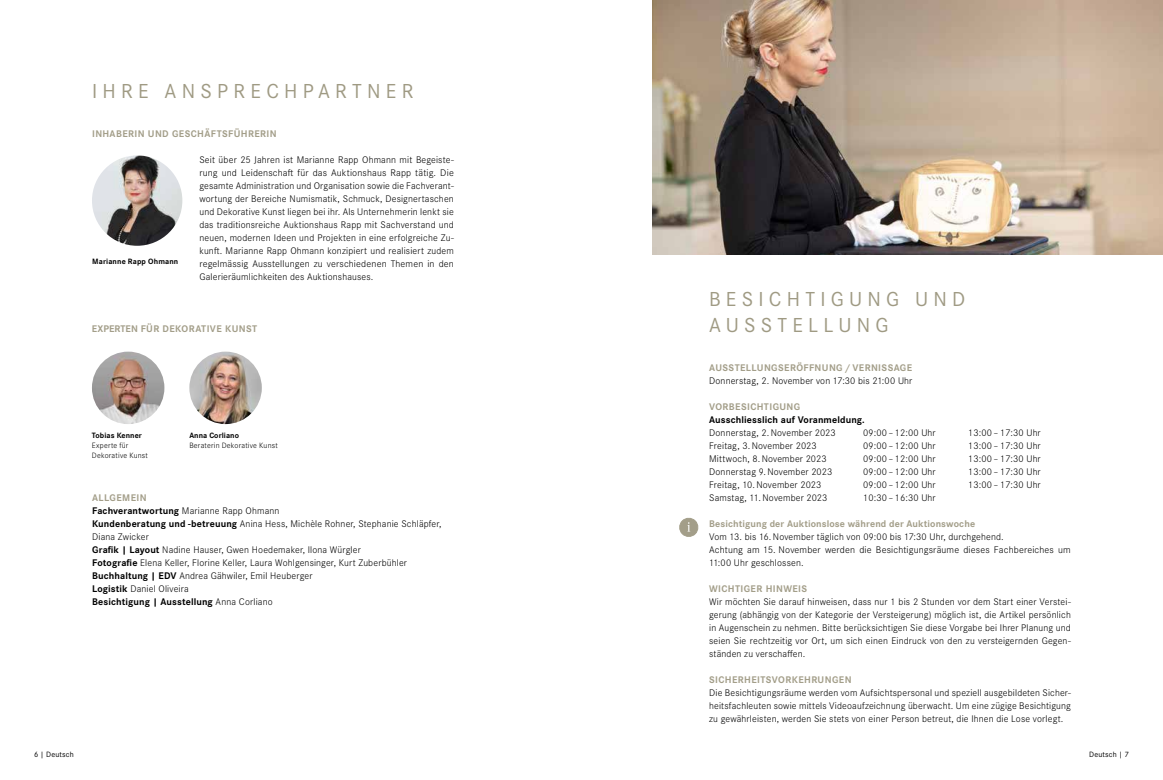
<style>
.page{position:relative;width:1163px;height:780px;background:#fff}
.page>*{position:absolute;margin:0;border:0;box-sizing:border-box;transform-origin:0 0}
.t1{font:21px/26px "Corporate S Pro";letter-spacing:.25em;color:#9f9a83}
.t2{font:300 10px/13px "Corporate S Pro";letter-spacing:.015em;color:#000;text-align:justify}
.t3{font:700 10px "Corporate S Pro";letter-spacing:.035em;color:#a39e89}
.t4{font:700 10px "Corporate S Pro";letter-spacing:.01em;color:#a39e89}
.t5{font:700 10px "Corporate S Pro";letter-spacing:.01em;color:#000}
.t6{font:300 8px/10px "Corporate S Pro";letter-spacing:.025em;color:#000}
.t7{font:700 8px "Corporate S Pro";letter-spacing:.01em;color:#000}
.t8{font:8px "Corporate S Pro";letter-spacing:.015em;color:#000}
.s1{font-weight:700}
</style>
<div class="page">
<img style="left:652px;top:0;width:510px;height:254px">
<img style="left:92px;top:155px;width:90px;height:91px;border-radius:45px">
<img style="left:92px;top:351px;width:72px;height:73px;border-radius:36px">
<img style="left:189px;top:351px;width:73px;height:73px;border-radius:36px">
<svg style="left:679px;top:517px;width:19px;height:20px"></svg>
<h1 class="t1" style="left:92px;top:77px;width:323px">IHRE ANSPRECHPARTNER</h1>
<p class="t3" style="left:92px;top:126px;width:186px">INHABERIN UND GESCHÄFTSFÜHRERIN</p>
<p class="t7" style="left:92px;top:255px;width:88px">Marianne Rapp Ohmann</p>
<p class="t2" style="left:199px;top:153px;width:256px">Seit über 25 Jahren ist Marianne Rapp Ohmann mit Begeiste&shy;rung und Leidenschaft für das Auktionshaus Rapp tätig. Die gesamte Administration und Organisation sowie die Fachverant&shy;wortung der Bereiche Numismatik, Schmuck, Designertaschen und Dekorative Kunst liegen bei ihr. Als Unternehmerin lenkt sie das traditionsreiche Auktionshaus Rapp mit Sachverstand und neuen, modernen Ideen und Projekten in eine erfolgreiche Zu&shy;kunft. Marianne Rapp Ohmann konzipiert und realisiert zudem regelmässig Ausstellungen zu verschiedenen Themen in den Galerieräumlichkeiten des Auktionshauses.</p>
<p class="t3" style="left:92px;top:321px;width:167px">EXPERTEN FÜR DEKORATIVE KUNST</p>
<p class="t7" style="left:92px;top:429px;width:52px">Tobias Kenner</p>
<p class="t6" style="left:92px;top:440px;width:57px">Experte für<br>Dekorative Kunst</p>
<p class="t3" style="left:92px;top:490px;width:56px">ALLGEMEIN</p>
<p class="t7" style="left:189px;top:429px;width:51px">Anna Corliano</p>
<p class="t6" style="left:189px;top:440px;width:90px">Beraterin Dekorative Kunst</p>
<p class="t2" style="left:92px;top:504px;width:351px;text-align:left"><span class="s1">Fachverantwortung</span> Marianne Rapp Ohmann<br><span class="s1">Kundenberatung und -betreuung</span> Anina Hess, Michèle Rohner, Stephanie Schläpfer, Diana Zwicker<br><span class="s1">Grafik | Layout</span> Nadine Hauser, Gwen Hoedemaker, Ilona Würgler<br><span class="s1">Fotografie</span> Elena Keller, Florine Keller, Laura Wohlgensinger, Kurt Zuberbühler <span class="s1">Buchhaltung | EDV</span> Andrea Gähwiler, Emil Heuberger<br><span class="s1">Logistik</span> Daniel Oliveira<br><span class="s1">Besichtigung | Ausstellung</span> Anna Corliano</p>
<h1 class="t1" style="left:709px;top:285px;width:258px">BESICHTIGUNG UND<br>AUSSTELLUNG</h1>
<p class="t3" style="left:709px;top:360px;width:204px">AUSSTELLUNGSERÖFFNUNG / VERNISSAGE</p>
<p class="t2" style="left:709px;top:374px;width:205px">Donnerstag, 2. November von 17:30 bis 21:00 Uhr</p>
<p class="t3" style="left:709px;top:399px;width:93px">VORBESICHTIGUNG</p>
<p class="t5" style="left:709px;top:412px;width:157px">Ausschliesslich auf Voranmeldung.</p>
<p class="t2" style="left:709px;top:426px;width:128px">Donnerstag, 2. November 2023</p>
<p class="t2" style="left:863px;top:426px;width:74px">09:00 – 12:00 Uhr</p>
<p class="t2" style="left:968px;top:426px;width:74px">13:00 – 17:30 Uhr</p>
<p class="t2" style="left:709px;top:439px;width:109px">Freitag, 3. November 2023</p>
<p class="t2" style="left:863px;top:439px;width:74px">09:00 – 12:00 Uhr</p>
<p class="t2" style="left:968px;top:439px;width:74px">13:00 – 17:30 Uhr</p>
<p class="t2" style="left:709px;top:452px;width:119px">Mittwoch, 8. November 2023</p>
<p class="t2" style="left:863px;top:452px;width:74px">09:00 – 12:00 Uhr</p>
<p class="t2" style="left:968px;top:452px;width:74px">13:00 – 17:30 Uhr</p>
<p class="t2" style="left:709px;top:465px;width:125px">Donnerstag 9. November 2023</p>
<p class="t2" style="left:863px;top:465px;width:74px">09:00 – 12:00 Uhr</p>
<p class="t2" style="left:968px;top:465px;width:74px">13:00 – 17:30 Uhr</p>
<p class="t2" style="left:709px;top:478px;width:114px">Freitag, 10. November 2023</p>
<p class="t2" style="left:863px;top:478px;width:74px">09:00 – 12:00 Uhr</p>
<p class="t2" style="left:968px;top:478px;width:74px">13:00 – 17:30 Uhr</p>
<p class="t2" style="left:709px;top:491px;width:120px">Samstag, 11. November 2023</p>
<p class="t2" style="left:863px;top:491px;width:74px">10:30 – 16:30 Uhr</p>
<p class="t4" style="left:709px;top:516px;width:267px">Besichtigung der Auktionslose während der Auktionswoche</p>
<p class="t2" style="left:709px;top:530px;width:363px;text-align:left">Vom 13. bis 16. November täglich von 09:00 bis 17:30 Uhr, durchgehend.<br>Achtung am 15. November werden die Besichtigungsräume dieses Fachbereiches um<br>11:00 Uhr geschlossen.</p>
<p class="t3" style="left:709px;top:581px;width:100px">WICHTIGER HINWEIS</p>
<p class="t2" style="left:709px;top:595px;width:363px">Wir möchten Sie darauf hinweisen, dass nur 1 bis 2 Stunden vor dem Start einer Verstei&shy;gerung (abhängig von der Kategorie der Versteigerung) möglich ist, die Artikel persönlich in Augenschein zu nehmen. Bitte berücksichtigen Sie diese Vorgabe bei Ihrer Planung und seien Sie rechtzeitig vor Ort, um sich einen Eindruck von den zu versteigernden Gegen&shy;ständen zu verschaffen.</p>
<p class="t3" style="left:709px;top:672px;width:144px">SICHERHEITSVORKEHRUNGEN</p>
<p class="t2" style="left:709px;top:686px;width:363px">Die Besichtigungsräume werden vom Aufsichtspersonal und speziell ausgebildeten Sicher&shy;heitsfachleuten sowie mittels Videoaufzeichnung überwacht. Um eine zügige Besichtigung zu gewährleisten, werden Sie stets von einer Person betreut, die Ihnen die Lose vorlegt.</p>
<p class="t8" style="left:34px;top:748px;width:41px">6 | Deutsch</p>
<p class="t8" style="left:1089px;top:748px;width:41px">Deutsch | 7</p>
</div>
